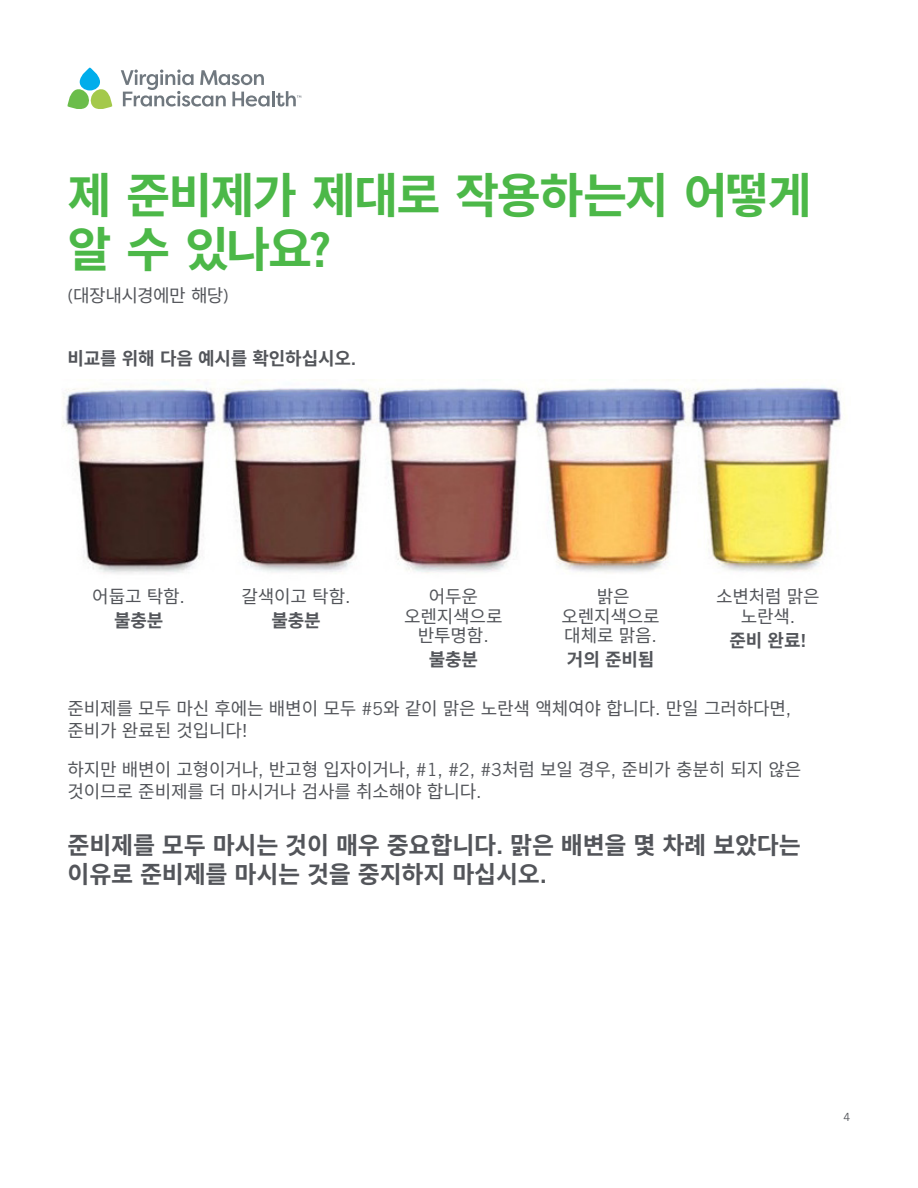
<style>
.page{position:relative;width:918px;height:1188px;background:#fff}
.page>*{position:absolute;margin:0;border:0;box-sizing:border-box;transform-origin:0 0}
.Inside_Intro_Copy{font:700 48px/54px "Noto Sans CJ Kkr";letter-spacing:-.04em;color:#4cb848}
.officialindent{font:700 24px/28.8px "Noto Sans CJ Kkr";letter-spacing:-.01em;color:#53555a}
.officialindent-2{font:18px/19.5px "Noto Sans CJ Kkr";letter-spacing:-.01em;color:#53555a;text-align:center}
.officialindent-3{font:700 18px "Noto Sans CJ Kkr";letter-spacing:-.01em;color:#53555a}
.Inside_Intro_Copy-2{font:18px "Noto Sans CJ Kkr";letter-spacing:-.035em;color:#53555a}
.t1{font:11.25px "Trade Gothic LT Std";color:#53555a}
.s1{font-family:"Trade Gothic LT Std Bd 2";font-weight:400}
.s2{font-family:"Trade Gothic LT Std"}
</style>
<div class="page">
<svg style="left:68px;top:68px;width:44px;height:41px"></svg>
<svg style="left:121px;top:70px;width:149px;height:37px"></svg>
<hr style="left:272px;top:91px;width:3px;height:15px;background:#70787f">
<svg style="left:276px;top:91px;width:25px;height:16px"></svg>
<img style="left:62px;top:381px;width:779px;height:193px">
<p class="Inside_Intro_Copy" style="left:68px;top:170px;width:746px">제 준비제가 제대로 작용하는지 어떻게 알 수 있나요<span class="s1">?</span></p>
<p class="Inside_Intro_Copy-2" style="left:68px;top:286px;width:163px"><span class="s2">(</span>대장내시경에만 해당<span class="s2">)</span></p>
<p class="officialindent-3" style="left:68px;top:349px;width:290px">비교를 위해 다음 예시를 확인하십시오<span class="s1">.</span></p>
<p class="officialindent-2" style="left:92px;top:587px;width:94px">어둡고 탁함<span class="s2">.</span></p>
<p class="officialindent-3" style="left:114px;top:610px;width:51px">불충분</p>
<p class="officialindent-2" style="left:241px;top:587px;width:111px">갈색이고 탁함<span class="s2">.</span></p>
<p class="officialindent-3" style="left:271px;top:610px;width:51px">불충분</p>
<p class="officialindent-2" style="left:404px;top:587px;width:100px">어두운 오렌지색으로 반투명함<span class="s2">.</span></p>
<p class="officialindent-3" style="left:429px;top:649px;width:51px">불충분</p>
<p class="officialindent-2" style="left:561px;top:587px;width:100px">밝은 오렌지색으로 대체로 맑음<span class="s2">.</span></p>
<p class="officialindent-3" style="left:567px;top:649px;width:89px">거의 준비됨</p>
<p class="officialindent-2" style="left:716px;top:587px;width:105px">소변처럼 맑은 노란색<span class="s2">.</span></p>
<p class="officialindent-3" style="left:730px;top:630px;width:78px">준비 완료<span class="s1">!</span></p>
<p class="officialindent-2" style="left:68px;top:698px;width:725px;line-height:21.6px;text-align:left">준비제를 모두 마신 후에는 배변이 모두 <span class="s2">#5</span>와 같이 맑은 노란색 액체여야 합니다<span class="s2">.</span> 만일 그러하다면<span class="s2">, </span>준비가 완료된 것입니다<span class="s2">!</span></p>
<p class="officialindent-2" style="left:68px;top:759px;width:735px;line-height:21.6px;text-align:left">하지만 배변이 고형이거나<span class="s2">,</span> 반고형 입자이거나<span class="s2">, #1, #2, #3</span>처럼 보일 경우<span class="s2">,</span> 준비가 충분히 되지 않은 것이므로 준비제를 더 마시거나 검사를 취소해야 합니다<span class="s2">.</span></p>
<p class="officialindent" style="left:68px;top:831px;width:735px">준비제를 모두 마시는 것이 매우 중요합니다<span class="s1">.</span> 맑은 배변을 몇 차례 보았다는 이유로 준비제를 마시는 것을 중지하지 마십시오<span class="s1">.</span></p>
<p class="t1" style="left:844px;top:1110px;width:8px">4</p>
</div>
